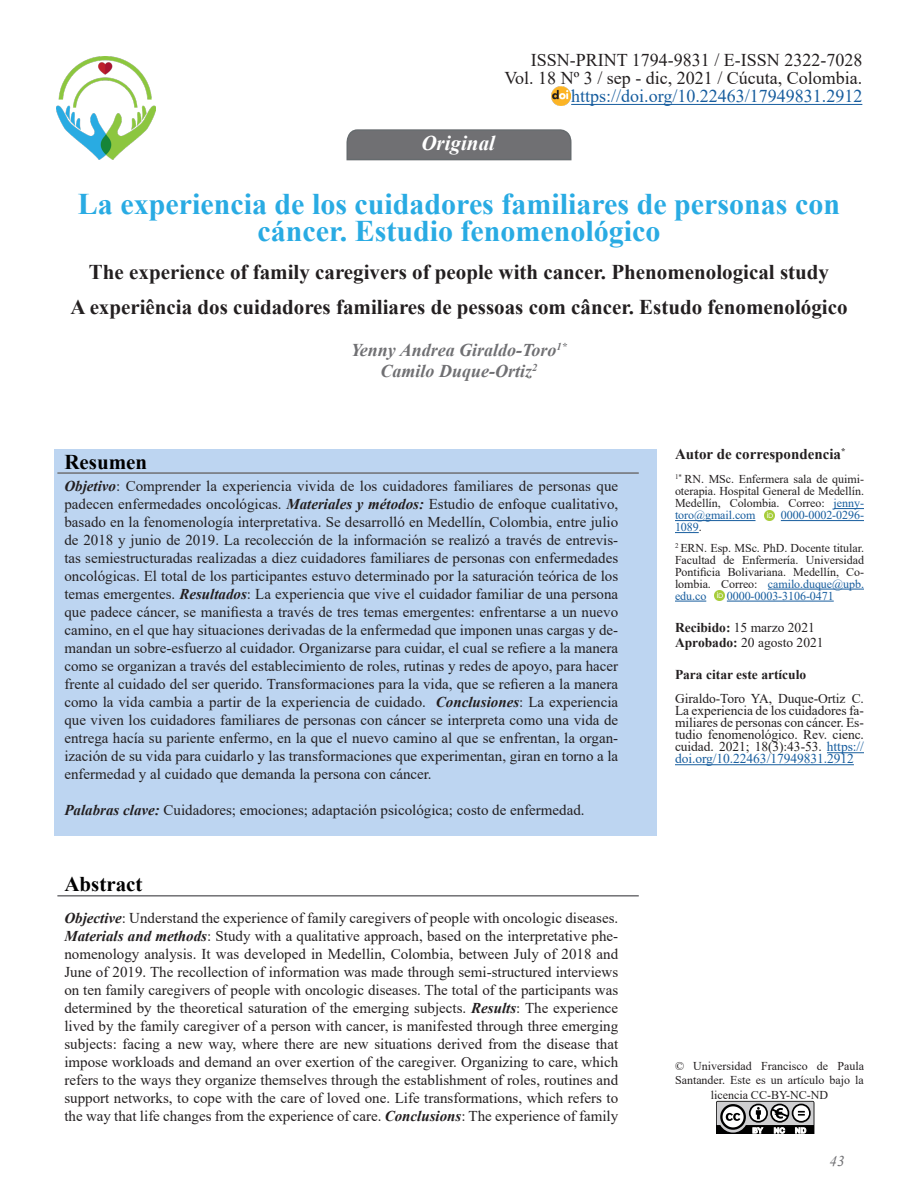
<style>
.page{position:relative;width:918px;height:1188px;background:#fff}
.page>*{position:absolute;margin:0;border:0;box-sizing:border-box;transform-origin:0 0}
.t1{font:700 30px/27px "Times New Roman";color:#29abe3;text-align:center}
.t2{font:700 21px "Times New Roman";color:#231f20}
.t3{font:700 21px "Times New Roman";color:#000}
.t4{font:italic 700 21px "Times New Roman";color:#fff}
.t5{font:18px "Times New Roman";color:#231f20}
.t6{font:italic 700 18px "Times New Roman";color:#707073}
.t7{font:18px "Times New Roman";color:#175d9e}
.t8{font:15px/18px "Times New Roman";color:#231f20;text-align:justify}
.t9{font:700 15px "Times New Roman";color:#231f20}
.t10{font:italic 15px "Times New Roman";color:#707073}
.t11{font:13.5px/12px "Times New Roman";letter-spacing:-.005em;color:#231f20;text-align:justify}
.t12{font:700 13.5px "Times New Roman";color:#231f20}
.t13{font:12px/12px "Times New Roman";letter-spacing:-.005em;color:#231f20;text-align:justify}
.t14{font:12px "Times New Roman";letter-spacing:-.005em;color:#175d9e}
.s1{font-weight:700;font-style:italic}
.s2{color:#175d9e}
.s3{color:#231f20}
.s4{font-weight:700}
</style>
<div class="page">
<div style="left:54px;top:449px;width:603px;height:387px;background:#bdd5f1"></div>
<hr style="left:571px;top:104px;width:291px;height:1px;background:#175d9e">
<svg style="left:346px;top:129px;width:226px;height:32px"></svg>
<hr style="left:834px;top:508px;width:30px;height:1px;background:#175d9e">
<hr style="left:675px;top:520px;width:81px;height:1px;background:#175d9e">
<hr style="left:781px;top:520px;width:83px;height:1px;background:#175d9e">
<svg style="left:675px;top:532px;width:24px;height:1px"></svg>
<hr style="left:768px;top:589px;width:96px;height:1px;background:#175d9e">
<hr style="left:675px;top:601px;width:31px;height:1px;background:#175d9e">
<hr style="left:727px;top:601px;width:107px;height:1px;background:#175d9e">
<hr style="left:827px;top:752px;width:37px;height:1px;background:#175d9e">
<hr style="left:675px;top:764px;width:179px;height:1px;background:#175d9e">
<img style="left:56px;top:57px;width:99px;height:103px">
<hr style="left:57px;top:472px;width:582px;height:2px;background:#707073">
<hr style="left:57px;top:895px;width:582px;height:2px;background:#707073">
<svg style="left:717px;top:1101px;width:97px;height:33px"></svg>
<svg style="left:764px;top:510px;width:11px;height:10px"></svg>
<img style="left:551px;top:86px;width:19px;height:19px">
<svg style="left:714px;top:591px;width:11px;height:10px"></svg>
<p class="t5" style="left:531px;top:48px;width:333px">ISSN-PRINT 1794-9831 / E-ISSN 2322-7028</p>
<p class="t5" style="left:505px;top:66px;width:359px">Vol. 18 Nº 3 / sep - dic, 2021 / Cúcuta, Colombia.</p>
<p class="t7" style="left:571px;top:84px;width:293px">https://doi.org/10.22463/17949831.2912</p>
<p class="t4" style="left:421px;top:128px;width:75px">Original</p>
<p class="t1" style="left:78px;top:190px;width:764px">La experiencia de los cuidadores familiares de personas con cáncer. Estudio fenomenológico</p>
<p class="t2" style="left:89px;top:257px;width:742px">The experience of family caregivers of people with cancer. Phenomenological study</p>
<p class="t2" style="left:70px;top:292px;width:779px">A experiência dos cuidadores familiares de pessoas com câncer. Estudo fenomenológico</p>
<p class="t6" style="left:351px;top:337px;width:218px">Yenny Andrea Giraldo-Toro<sup>1*</sup></p>
<p class="t6" style="left:381px;top:359px;width:158px">Camilo Duque-Ortiz<sup>2</sup></p>
<p class="t3" style="left:64px;top:447px;width:84px">Resumen</p>
<p class="t8" style="left:64px;top:477px;width:555px"><span class="s1">Objetivo</span>: Comprender la experiencia vivida de los cuidadores familiares de personas que padecen enfermedades oncológicas. <span class="s1">Materiales y métodos:</span> Estudio de enfoque cualitativo, basado en la fenomenología interpretativa. Se desarrolló en Medellín, Colombia, entre julio de 2018 y junio de 2019. La recolección de la información se realizó a través de entrevis&shy;tas semiestructuradas realizadas a diez cuidadores familiares de personas con enfermedades oncológicas. El total de los participantes estuvo determinado por la saturación teórica de los temas emergentes. <span class="s1">Resultados</span>: La experiencia que vive el cuidador familiar de una persona que padece cáncer, se manifiesta a través de tres temas emergentes: enfrentarse a un nuevo camino, en el que hay situaciones derivadas de la enfermedad que imponen unas cargas y de&shy;mandan un sobre-esfuerzo al cuidador. Organizarse para cuidar, el cual se refiere a la manera como se organizan a través del establecimiento de roles, rutinas y redes de apoyo, para hacer frente al cuidado del ser querido. Transformaciones para la vida, que se refieren a la manera como la vida cambia a partir de la experiencia de cuidado. <span class="s1">Conclusiones</span>: La experiencia que viven los cuidadores familiares de personas con cáncer se interpreta como una vida de entrega hacía su pariente enfermo, en la que el nuevo camino al que se enfrentan, la organ&shy;ización de su vida para cuidarlo y las transformaciones que experimentan, giran en torno a la enfermedad y al cuidado que demanda la persona con cáncer.</p>
<p class="t8" style="left:64px;top:801px;width:522px"><span class="s1">Palabras clave:</span> Cuidadores; emociones; adaptación psicológica; costo de enfermedad.</p>
<p class="t3" style="left:64px;top:869px;width:80px">Abstract</p>
<p class="t8" style="left:64px;top:908px;width:555px"><span class="s1">Objective</span>: Understand the experience of family caregivers of people with oncologic diseases.<br><span class="s1">Materials and methods</span>: Study with a qualitative approach, based on the interpretative phe&shy;nomenology analysis. It was developed in Medellin, Colombia, between July of 2018 and June of 2019. The recollection of information was made through semi-structured interviews on ten family caregivers of people with oncologic diseases. The total of the participants was determined by the theoretical saturation of the emerging subjects. <span class="s1">Results</span>: The experience lived by the family caregiver of a person with cancer, is manifested through three emerging subjects: facing a new way, where there are new situations derived from the disease that impose workloads and demand an over exertion of the caregiver. Organizing to care, which refers to the ways they organize themselves through the establishment of roles, routines and support networks, to cope with the care of loved one. Life transformations, which refers to the way that life changes from the experience of care. <span class="s1">Conclusions</span>: The experience of family</p>
<p class="t9" style="left:675px;top:443px;width:172px">Autor de correspondencia<sup>*</sup></p>
<p class="t13" style="left:675px;top:473px;width:191px"><sup>1*</sup> RN. MSc. Enfermera sala de quimi&shy;oterapia. Hospital General de Medellín.<br>Medellín, Colombia. Correo: <span class="s2">jenny&shy;toro@gmail.com</span></p>
<p class="t14" style="left:781px;top:507px;width:85px">0000-0002-0296-</p>
<p class="t14" style="left:675px;top:519px;width:28px">1089<span class="s3">.</span></p>
<p class="t13" style="left:675px;top:541px;width:191px"><sup>2</sup> ERN. Esp. MSc. PhD. Docente titular.<br>Facultad de Enfermería. Universidad Pontificia Bolivariana. Medellín, Co&shy;lombia. Correo: <span class="s2">camilo.duque@upb. edu.co</span></p>
<p class="t14" style="left:727px;top:587px;width:108px">0000-0003-3106-0471</p>
<p class="t11" style="left:675px;top:622px;width:141px"><span class="s4">Recibido:</span> 15 marzo 2021</p>
<p class="t11" style="left:675px;top:637px;width:150px"><span class="s4">Aprobado:</span> 20 agosto 2021</p>
<p class="t12" style="left:675px;top:665px;width:133px">Para citar este artículo</p>
<p class="t11" style="left:675px;top:692px;width:191px">Giraldo-Toro YA, Duque-Ortiz C.<br>La experiencia de los cuidadores fa&shy;miliares de personas con cáncer. Es&shy;tudio fenomenológico. Rev. cienc. cuidad. 2021; 18(3):43-53. <span class="s2">https:// doi.org/10.22463/17949831.2912</span></p>
<p class="t13" style="left:675px;top:1058px;width:190px;line-height:14.4px;text-align:center">© Universidad Francisco de Paula<br>Santander. Este es un artículo bajo la licencia CC-BY-NC-ND</p>
<p class="t10" style="left:830px;top:1151px;width:16px">43</p>
</div>
